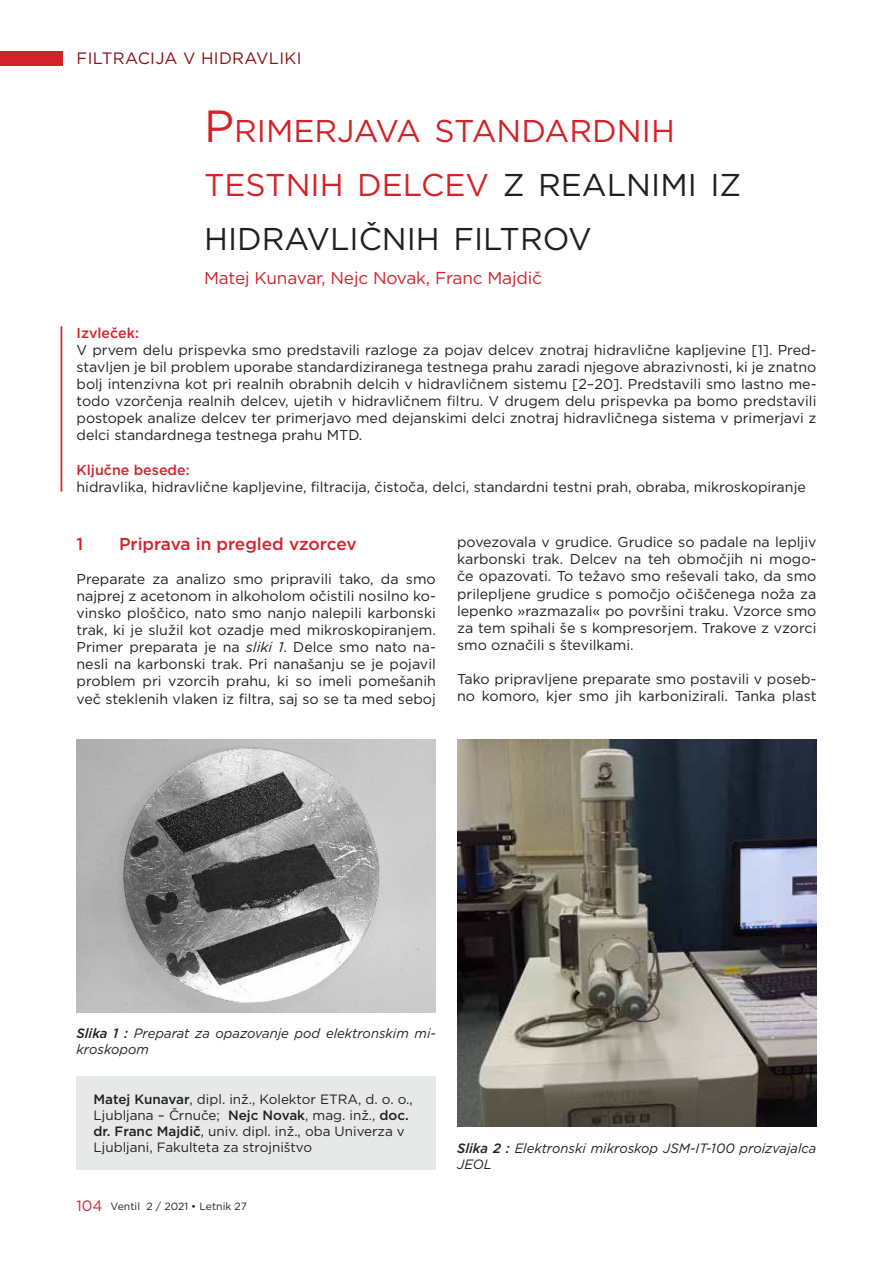
<style>
.page{position:relative;width:893px;height:1263px;background:#fff}
.page>*{position:absolute;margin:0;border:0;box-sizing:border-box;transform-origin:0 0}
.t1{font:31.5px/54px "Gotham";color:#d2232a}
.t2{font:17.25px "Gotham";letter-spacing:-.01em;color:#d2232a}
.t3{font:500 17.25px "Gotham";color:#d2232a}
.t4{font:16.5px "Gotham";letter-spacing:.02em;color:#8b0e11}
.t5{font:14.25px/17.1px "Gotham";color:#231f20;text-align:justify}
.t6{font:500 14.25px "Gotham";color:#d2232a}
.t7{font:13.5px/16.2px "Gotham";color:#231f20}
.t8{font:italic 13.5px/16.2px "Gotham";color:#231f20}
.t9{font:10.5px "Gotham";color:#231f20}
.s1{font-size:45px}
.s2{color:#231f20}
.s3{font-style:italic}
.s4{font-weight:500}
.s5{font-size:15px;color:#d2232a}
</style>
<div class="page">
<div style="left:0;top:51px;width:62px;height:14px;background:#d2232a"></div>
<div style="left:77px;top:1076px;width:359px;height:93px;background:#e7e8e8"></div>
<img style="left:457px;top:740px;width:359px;height:387px">
<img style="left:77px;top:740px;width:359px;height:272px">
<hr style="left:61px;top:326px;width:1px;height:166px;background:#d2232a">
<p class="t4" style="left:77px;top:48px;width:227px">FILTRACIJA V HIDRAVLIKI</p>
<h1 class="t1" style="left:204px;top:103px;width:535px"><span class="s1">P</span>RIMERJAVA STANDARDNIH<br>TESTNIH DELCEV <span class="s2">Z REALNIMI IZ<br>HIDRAVLIČNIH FILTROV</span></h1>
<p class="t2" style="left:204px;top:267px;width:339px">Matej Kunavar, Nejc Novak, Franc Majdič</p>
<p class="t6" style="left:77px;top:323px;width:64px">Izvleček:</p>
<p class="t5" style="left:77px;top:341px;width:741px">V prvem delu prispevka smo predstavili razloge za pojav delcev znotraj hidravlične kapljevine [1]. Pred&shy;stavljen je bil problem uporabe standardiziranega testnega prahu zaradi njegove abrazivnosti, ki je znatno bolj intenzivna kot pri realnih obrabnih delcih v hidravličnem sistemu [2–20]. Predstavili smo lastno me&shy;todo vzorčenja realnih delcev, ujetih v hidravličnem filtru. V drugem delu prispevka pa bomo predstavili postopek analize delcev ter primerjavo med dejanskimi delci znotraj hidravličnega sistema v primerjavi z delci standardnega testnega prahu MTD.</p>
<p class="t6" style="left:77px;top:460px;width:115px">Ključne besede:</p>
<p class="t5" style="left:77px;top:478px;width:731px">hidravlika, hidravlične kapljevine, filtracija, čistoča, delci, standardni testni prah, obraba, mikroskopiranje</p>
<p class="t3" style="left:77px;top:532px;width:8px">1</p>
<p class="t3" style="left:119px;top:532px;width:239px">Priprava in pregled vzorcev</p>
<p class="t5" style="left:77px;top:570px;width:361px">Preparate za analizo smo pripravili tako, da smo najprej z acetonom in alkoholom očistili nosilno ko&shy;vinsko ploščico, nato smo nanjo nalepili karbonski trak, ki je služil kot ozadje med mikroskopiranjem.<br>Primer preparata je na <span class="s3">sliki 1</span>. Delce smo nato na&shy;nesli na karbonski trak. Pri nanašanju se je pojavil problem pri vzorcih prahu, ki so imeli pomešanih več steklenih vlaken iz filtra, saj so se ta med seboj</p>
<p class="t5" style="left:457px;top:533px;width:361px">povezovala v grudice. Grudice so padale na lepljiv karbonski trak. Delcev na teh območjih ni mogo&shy;če opazovati. To težavo smo reševali tako, da smo prilepljene grudice s pomočjo očiščenega noža za lepenko »razmazali« po površini traku. Vzorce smo za tem spihali še s kompresorjem. Trakove z vzorci smo označili s številkami.</p>
<p class="t5" style="left:457px;top:670px;width:361px">Tako pripravljene preparate smo postavili v poseb&shy;no komoro, kjer smo jih karbonizirali. Tanka plast</p>
<p class="t8" style="left:77px;top:1025px;width:361px"><span class="s4">Slika 1 :</span> Preparat za opazovanje pod elektronskim mi&shy;kroskopom</p>
<p class="t7" style="left:94px;top:1091px;width:321px"><span class="s4">Matej Kunavar</span>, dipl. inž., Kolektor ETRA, d. o. o., Ljubljana – Črnuče; <span class="s4">Nejc Novak</span>, mag. inž., <span class="s4">doc. dr. Franc Majdič</span>, univ. dipl. inž., oba Univerza v Ljubljani, Fakulteta za strojništvo</p>
<p class="t9" style="left:77px;top:1199px;width:172px"><span class="s5">104</span> Ventil 2 / 2021 • Letnik 27</p>
<p class="t8" style="left:457px;top:1140px;width:361px"><span class="s4">Slika 2 :</span> Elektronski mikroskop JSM-IT-100 proizvajalca<br>JEOL</p>
</div>
